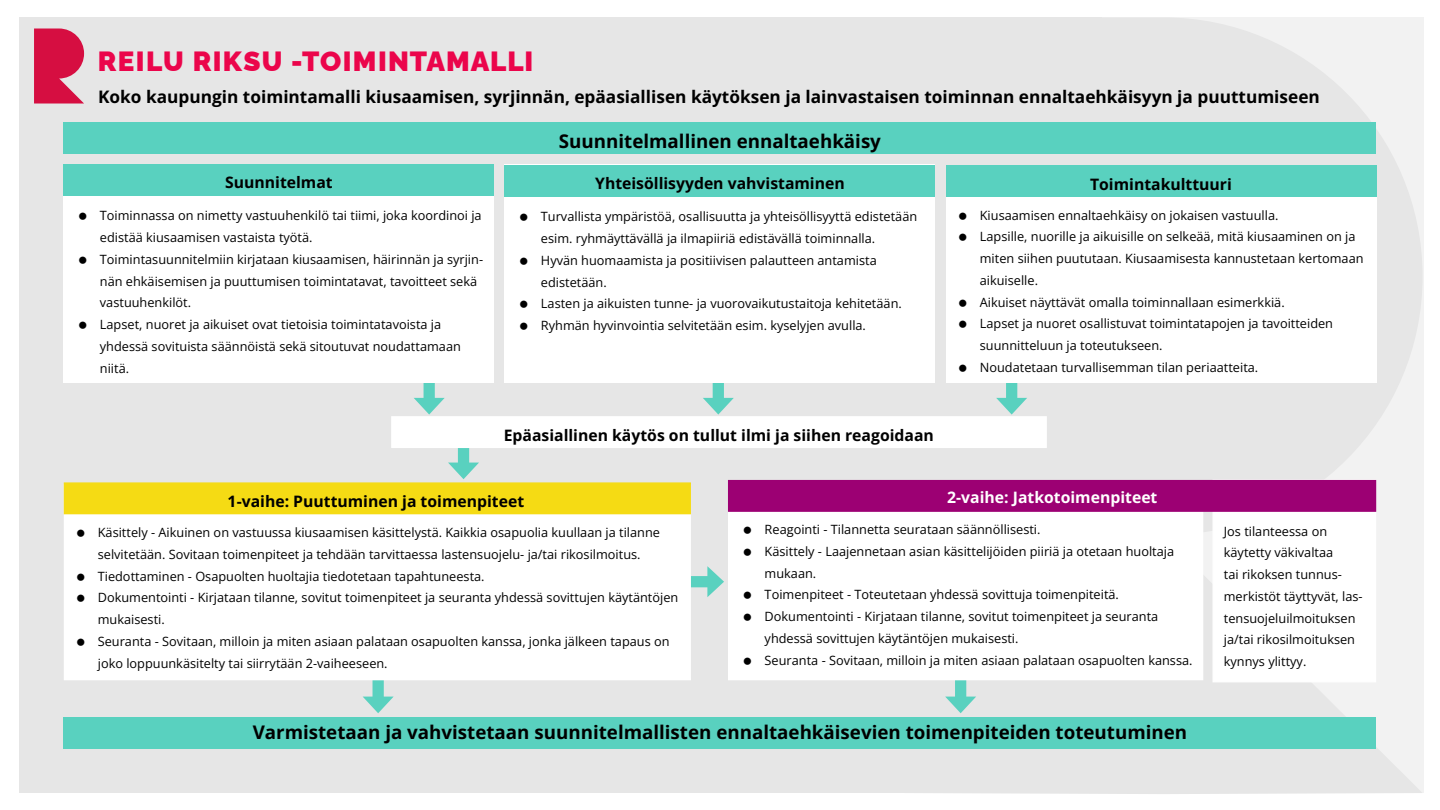
<style>
.page{position:relative;width:1440px;height:810px;background:#fff}
.page>*{position:absolute;margin:0;border:0;box-sizing:border-box;transform-origin:0 0}
.Otsikko{font:900 27.75px "Raleway";letter-spacing:.045em;color:#eb054b}
.Otsikko_2{font:700 18.75px "Open Sans";color:#000}
.Otsikko_2-2{font:700 17.25px "Open Sans";color:#000}
.Otsikko_3{font:700 15.75px "Open Sans";color:#000}
.Otsikko_3-2{font:700 15.75px "Open Sans";color:#fff}
.Leipis_2{font:12.75px/21.8px "Open Sans";color:#000}
</style>
<div class="page">
<div style="left:19px;top:17px;width:1083px;height:776px;background:#e6e6e6"></div>
<svg style="left:905px;top:17px;width:518px;height:777px;fill:#e6e6e6"></svg>
<div style="left:955px;top:678px;width:11px;height:25px;background:#59d1bf"></div>
<svg style="left:945px;top:697px;width:31px;height:16px"></svg>
<div style="left:689px;top:576px;width:25px;height:11px;background:#59d1bf"></div>
<svg style="left:707px;top:566px;width:17px;height:31px"></svg>
<div style="left:713px;top:379px;width:11px;height:25px;background:#59d1bf"></div>
<svg style="left:703px;top:398px;width:31px;height:17px"></svg>
<div style="left:1006px;top:379px;width:11px;height:25px;background:#59d1bf"></div>
<svg style="left:996px;top:398px;width:31px;height:17px"></svg>
<div style="left:458px;top:444px;width:11px;height:25px;background:#59d1bf"></div>
<svg style="left:448px;top:463px;width:31px;height:16px"></svg>
<div style="left:373px;top:678px;width:11px;height:25px;background:#59d1bf"></div>
<svg style="left:363px;top:697px;width:30px;height:16px"></svg>
<div style="left:424px;top:379px;width:11px;height:25px;background:#59d1bf"></div>
<svg style="left:414px;top:398px;width:31px;height:17px"></svg>
<div style="left:391px;top:416px;width:656px;height:32px;background:#fff"></div>
<div style="left:64px;top:484px;width:627px;height:196px;background:#fff"></div>
<div style="left:64px;top:482px;width:627px;height:32px;background:#f5db14;border:1px solid #f5db14"></div>
<div style="left:64px;top:122px;width:1312px;height:32px;background:#59d1bf"></div>
<svg style="left:34px;top:29px;width:50px;height:75px;background:#d8305b"></svg>
<div style="left:64px;top:165px;width:430px;height:218px;background:#fff"></div>
<div style="left:64px;top:164px;width:430px;height:32px;background:#59d1bf"></div>
<div style="left:505px;top:165px;width:430px;height:218px;background:#fff"></div>
<div style="left:505px;top:165px;width:430px;height:32px;background:#59d1bf"></div>
<div style="left:946px;top:165px;width:430px;height:218px;background:#fff"></div>
<div style="left:946px;top:165px;width:430px;height:32px;background:#59d1bf"></div>
<div style="left:1213px;top:479px;width:163px;height:203px;background:#fff;border:1px solid #fff"></div>
<div style="left:728px;top:481px;width:475px;height:199px;background:#fff"></div>
<div style="left:728px;top:480px;width:648px;height:32px;background:#9c0073;border:1px solid #9c0073"></div>
<div style="left:64px;top:717px;width:1312px;height:32px;background:#59d1bf"></div>
<h1 class="Otsikko" style="left:98px;top:39px;width:437px">REILU RIKSU -TOIMINTAMALLI</h1>
<p class="Otsikko_2-2" style="left:98px;top:85px;width:1223px">Koko kaupungin toimintamalli kiusaamisen, syrjinnän, epäasiallisen käytöksen ja lainvastaisen toiminnan ennaltaehkäisyyn ja puuttumiseen</p>
<p class="Otsikko_2" style="left:559px;top:128px;width:324px">Suunnitelmallinen ennaltaehkäisy</p>
<p class="Otsikko_3" style="left:225px;top:172px;width:109px">Suunnitelmat</p>
<p class="Leipis_2" style="left:100px;top:205px;width:383px">Toiminnassa on nimetty vastuuhenkilö tai tiimi, joka koordinoi ja edistää kiusaamisen vastaista työtä.</p>
<p class="Leipis_2" style="left:100px;top:248px;width:385px">Toimintasuunnitelmiin kirjataan kiusaamisen, häirinnän ja syrjin&shy;nän ehkäisemisen ja puuttumisen toimintatavat, tavoitteet sekä vastuuhenkilöt.</p>
<p class="Leipis_2" style="left:100px;top:313px;width:362px">Lapset, nuoret ja aikuiset ovat tietoisia toimintatavoista ja yhdessä sovituista säännöistä sekä sitoutuvat noudattamaan niitä.</p>
<p class="Otsikko_3" style="left:595px;top:173px;width:251px">Yhteisöllisyyden vahvistaminen</p>
<p class="Leipis_2" style="left:541px;top:206px;width:378px">Turvallista ympäristöä, osallisuutta ja yhteisöllisyyttä edistetään esim. ryhmäyttävällä ja ilmapiiriä edistävällä toiminnalla.</p>
<p class="Leipis_2" style="left:541px;top:249px;width:337px">Hyvän huomaamista ja positiivisen palautteen antamista edistetään.</p>
<p class="Leipis_2" style="left:541px;top:293px;width:362px">Lasten ja aikuisten tunne- ja vuorovaikutustaitoja kehitetään.</p>
<p class="Leipis_2" style="left:541px;top:314px;width:327px">Ryhmän hyvinvointia selvitetään esim. kyselyjen avulla.</p>
<p class="Otsikko_3" style="left:1090px;top:173px;width:143px">Toimintakulttuuri</p>
<p class="Leipis_2" style="left:980px;top:204px;width:300px">Kiusaamisen ennaltaehkäisy on jokaisen vastuulla.</p>
<p class="Leipis_2" style="left:980px;top:226px;width:385px">Lapsille, nuorille ja aikuisille on selkeää, mitä kiusaaminen on ja miten siihen puututaan. Kiusaamisesta kannustetaan kertomaan aikuiselle.</p>
<p class="Leipis_2" style="left:980px;top:291px;width:306px">Aikuiset näyttävät omalla toiminnallaan esimerkkiä.</p>
<p class="Leipis_2" style="left:980px;top:313px;width:355px">Lapset ja nuoret osallistuvat toimintatapojen ja tavoitteiden suunnitteluun ja toteutukseen.</p>
<p class="Leipis_2" style="left:980px;top:356px;width:280px">Noudatetaan turvallisemman tilan periaatteita.</p>
<p class="Otsikko_3" style="left:504px;top:425px;width:432px">Epäasiallinen käytös on tullut ilmi ja siihen reagoidaan</p>
<p class="Otsikko_3" style="left:228px;top:490px;width:298px">1-vaihe: Puuttuminen ja toimenpiteet</p>
<p class="Leipis_2" style="left:98px;top:521px;width:564px">Käsittely - Aikuinen on vastuussa kiusaamisen käsittelystä. Kaikkia osapuolia kuullaan ja tilanne selvitetään. Sovitaan toimenpiteet ja tehdään tarvittaessa lastensuojelu- ja/tai rikosilmoitus.</p>
<p class="Leipis_2" style="left:98px;top:565px;width:388px">Tiedottaminen - Osapuolten huoltajia tiedotetaan tapahtuneesta.</p>
<p class="Leipis_2" style="left:98px;top:587px;width:582px">Dokumentointi - Kirjataan tilanne, sovitut toimenpiteet ja seuranta yhdessä sovittujen käytäntöjen mukaisesti.</p>
<p class="Leipis_2" style="left:98px;top:630px;width:573px">Seuranta - Sovitaan, milloin ja miten asiaan palataan osapuolten kanssa, jonka jälkeen tapaus on joko loppuunkäsitelty tai siirrytään 2-vaiheeseen.</p>
<p class="Otsikko_3-2" style="left:947px;top:486px;width:212px">2-vaihe: Jatkotoimenpiteet</p>
<p class="Leipis_2" style="left:765px;top:518px;width:277px">Reagointi - Tilannetta seurataan säännöllisesti.</p>
<p class="Leipis_2" style="left:765px;top:540px;width:411px">Käsittely - Laajennetaan asian käsittelijöiden piiriä ja otetaan huoltaja mukaan.</p>
<p class="Leipis_2" style="left:765px;top:584px;width:356px">Toimenpiteet - Toteutetaan yhdessä sovittuja toimenpiteitä.</p>
<p class="Leipis_2" style="left:765px;top:605px;width:395px">Dokumentointi - Kirjataan tilanne, sovitut toimenpiteet ja seuranta yhdessä sovittujen käytäntöjen mukaisesti.</p>
<p class="Leipis_2" style="left:765px;top:649px;width:429px">Seuranta - Sovitaan, milloin ja miten asiaan palataan osapuolten kanssa.</p>
<p class="Otsikko_2" style="left:253px;top:720px;width:936px">Varmistetaan ja vahvistetaan suunnitelmallisten ennaltaehkäisevien toimenpiteiden toteutuminen</p>
<p class="Leipis_2" style="left:1224px;top:520px;width:140px">Jos tilanteessa on käytetty väkivaltaa<br>tai rikoksen tunnus&shy;merkistöt täyttyvät, las&shy;tensuojeluilmoituksen ja/tai rikosilmoituksen kynnys ylittyy.</p>
</div>
